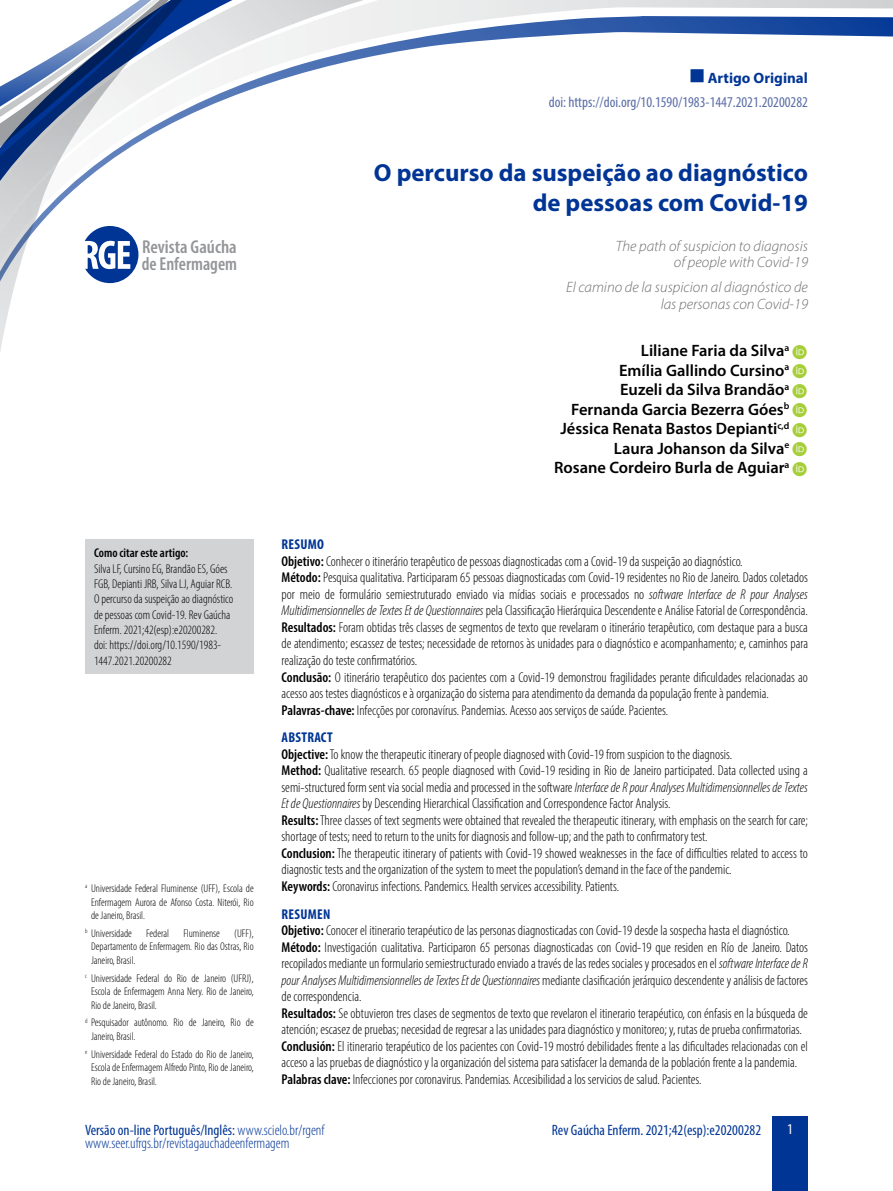
<style>
.page{position:relative;width:893px;height:1191px;background:#fff}
.page>*{position:absolute;margin:0;border:0;box-sizing:border-box;transform-origin:0 0}
.t1{font:700 24.75px/29.7px "Myriad Pro";color:#003595;text-align:right}
.t2{font:600 condensed 18.75px/16.6px "Myriad Pro";color:#939598}
.t3{font:600 16.5px/19.5px "Myriad Pro";color:#000;text-align:right}
.t4{font:italic 300 15px/16.5px "Myriad Pro";color:#6d6e71;text-align:right}
.t5{font:condensed 15px "Myriad Pro";color:#003595}
.t6{font:condensed 15px "Myriad Pro";color:#5a6da7}
.t7{font:300 condensed 15px "Myriad Pro";color:#003595}
.t8{font:700 15px "Myriad Pro";color:#003595}
.t9{font:condensed 15px "Myriad Pro";color:#fff}
.t10{font:300 condensed 14.25px/16.5px "Myriad Pro";color:#000}
.t11{font:300 condensed 12.75px/15.3px "Myriad Pro";color:#000}
.t12{font:600 condensed 12.75px "Myriad Pro";color:#000}
.t13{font:300 condensed 11.25px/13.5px "Myriad Pro";color:#000;text-align:justify}
.s1{font-weight:700;color:#003595}
.s2{font-weight:600}
.s3{font-style:italic}
.s4{font-weight:300}
</style>
<div class="page">
<svg style="left:202px;top:0;width:691px;height:109px"></svg>
<svg style="left:0;top:0;width:202px;height:352px"></svg>
<div style="left:772px;top:1116px;width:36px;height:75px;background:#003595"></div>
<svg style="left:85px;top:226px;width:53px;height:57px"></svg>
<div style="left:85px;top:539px;width:169px;height:134px;background:#d1d3d4"></div>
<svg style="left:691px;top:69px;width:13px;height:14px"></svg>
<p class="t8" style="left:708px;top:68px;width:102px">Artigo Original</p>
<h2 class="t2" style="left:142px;top:238px;width:97px">Revista Gaúcha de Enfermagem</h2>
<p class="t12" style="left:94px;top:545px;width:96px">Como citar este artigo:</p>
<p class="t11" style="left:94px;top:561px;width:141px">Silva LF, Cursino EG, Brandão ES, Góes FGB, Depianti JRB, Silva LJ, Aguiar RCB.<br>O percurso da suspeição ao diagnóstico de pessoas com Covid-19. Rev Gaúcha Enferm. 2021;42(esp):e20200282. doi: https://doi.org/10.1590/1983- 1447.2021.20200282</p>
<p class="t13" style="left:91px;top:881px;width:164px;text-indent:-6px"><sup>a</sup> Universidade Federal Fluminense (UFF), Escola de Enfermagem Aurora de Afonso Costa. Niterói, Rio de Janeiro, Brasil.</p>
<p class="t13" style="left:85px;top:926px;width:48px"><sup>b</sup> Universidade</p>
<p class="t13" style="left:146px;top:926px;width:24px">Federal</p>
<p class="t13" style="left:183px;top:926px;width:38px">Fluminense</p>
<p class="t13" style="left:91px;top:926px;width:164px;text-indent:143px">(UFF), Departamento de Enfermagem. Rio das Ostras, Rio Janeiro, Brasil.</p>
<p class="t13" style="left:91px;top:971px;width:164px;text-indent:-6px"><sup>c</sup> Universidade Federal do Rio de Janeiro (UFRJ), Escola de Enfermagem Anna Nery. Rio de Janeiro, Rio de Janeiro, Brasil.</p>
<p class="t13" style="left:91px;top:1015px;width:164px;text-indent:-6px"><sup>d</sup> Pesquisador autônomo. Rio de Janeiro, Rio de<br>Janeiro, Brasil.</p>
<p class="t13" style="left:91px;top:1047px;width:164px;text-indent:-6px"><sup>e</sup> Universidade Federal do Estado do Rio de Janeiro, Escola de Enfermagem Alfredo Pinto, Rio de Janeiro, Rio de Janeiro, Brasil.</p>
<p class="t6" style="left:549px;top:93px;width:261px">doi: https://doi.org/10.1590/1983-1447.2021.20200282</p>
<h1 class="t1" style="left:374px;top:157px;width:435px">O percurso da suspeição ao diagnóstico de pessoas com Covid-19</h1>
<p class="t4" style="left:616px;top:237px;width:194px">The path of suspicion to diagnosis of people with Covid-19</p>
<p class="t4" style="left:566px;top:279px;width:243px">El camino de la suspicion al diagnóstico de las personas con Covid-19</p>
<p class="t3" style="left:554px;top:340px;width:237px">Liliane Faria da Silva<sup>a<br></sup>Emília Gallindo Cursino<sup>a<br></sup>Euzeli da Silva Brandão<sup>a<br></sup>Fernanda Garcia Bezerra Góes<sup>b<br></sup>Jéssica Renata Bastos Depianti<sup>c,d<br></sup>Laura Johanson da Silva<sup>e<br></sup>Rosane Cordeiro Burla de Aguiar<sup>a</sup></p>
<p class="t10" style="left:281px;top:536px;width:528px"><span class="s1">RESUMO<br></span><span class="s2">Objetivo:</span> Conhecer o itinerário terapêutico de pessoas diagnosticadas com a Covid-19 da suspeição ao diagnóstico.<br><span class="s2">Método:</span> Pesquisa qualitativa. Participaram 65 pessoas diagnosticadas com Covid-19 residentes no Rio de Janeiro. Dados coletados por meio de formulário semiestruturado enviado via mídias sociais e processados no <span class="s3">software Interface de R pour Analyses Multidimensionnelles de Textes Et de Questionnaires</span> pela Classificação Hierárquica Descendente e Análise Fatorial de Correspondência.<br><span class="s2">Resultados:</span> Foram obtidas três classes de segmentos de texto que revelaram o itinerário terapêutico, com destaque para a busca de atendimento; escassez de testes; necessidade de retornos às unidades para o diagnóstico e acompanhamento; e, caminhos para realização do teste confirmatórios.<br><span class="s2">Conclusão:</span> O itinerário terapêutico dos pacientes com a Covid-19 demonstrou fragilidades perante dificuldades relacionadas ao acesso aos testes diagnósticos e à organização do sistema para atendimento da demanda da população frente à pandemia.<br><span class="s2">Palavras-chave:</span> Infecções por coronavírus. Pandemias. Acesso aos serviços de saúde. Pacientes.</p>
<p class="t10" style="left:281px;top:729px;width:528px"><span class="s1">ABSTRACT<br></span><span class="s2">Objective:</span> To know the therapeutic itinerary of people diagnosed with Covid-19 from suspicion to the diagnosis.<br><span class="s2">Method:</span> Qualitative research. 65 people diagnosed with Covid-19 residing in Rio de Janeiro participated. Data collected using a semi-structured form sent via social media and processed in the software <span class="s3">Interface de R pour Analyses Multidimensionnelles de Textes Et de Questionnaires</span> by Descending Hierarchical Classification and Correspondence Factor Analysis.<br><span class="s2">Results:</span> Three classes of text segments were obtained that revealed the therapeutic itinerary, with emphasis on the search for care; shortage of tests; need to return to the units for diagnosis and follow-up; and the path to confirmatory test.<br><span class="s2">Conclusion:</span> The therapeutic itinerary of patients with Covid-19 showed weaknesses in the face of difficulties related to access to diagnostic tests and the organization of the system to meet the population’s demand in the face of the pandemic.<br><span class="s2">Keywords:</span> Coronavirus infections. Pandemics. Health services accessibility. Patients.</p>
<p class="t10" style="left:281px;top:905px;width:528px"><span class="s1">RESUMEN<br></span><span class="s2">Objetivo:</span> Conocer el itinerario terapéutico de las personas diagnosticadas con Covid-19 desde la sospecha hasta el diagnóstico.<br><span class="s2">Método:</span> Investigación cualitativa. Participaron 65 personas diagnosticadas con Covid-19 que residen en Río de Janeiro. Datos recopilados mediante un formulario semiestructurado enviado a través de las redes sociales y procesados en el <span class="s3">software Interface de R pour Analyses Multidimensionnelles de Textes Et de Questionnaires</span> mediante clasificación jerárquico descendente y análisis de factores de correspondencia.<br><span class="s2">Resultados:</span> Se obtuvieron tres clases de segmentos de texto que revelaron el itinerario terapéutico, con énfasis en la búsqueda de atención; escasez de pruebas; necesidad de regresar a las unidades para diagnóstico y monitoreo; y, rutas de prueba confirmatorias.<br><span class="s2">Conclusión:</span> El itinerario terapéutico de los pacientes con Covid-19 mostró debilidades frente a las dificultades relacionadas con el acceso a las pruebas de diagnóstico y la organización del sistema para satisfacer la demanda de la población frente a la pandemia.<br><span class="s2">Palabras clave:</span> Infecciones por coronavirus. Pandemias. Accesibilidad a los servicios de salud. Pacientes.</p>
<p class="t5" style="left:85px;top:1121px;width:241px">Versão on-line Português/Inglês: <span class="s4">www.scielo.br/rgenf</span></p>
<p class="t7" style="left:85px;top:1134px;width:206px">www.seer.ufrgs.br/revistagauchadeenfermagem</p>
<p class="t5" style="left:552px;top:1121px;width:211px">Rev Gaúcha Enferm. 2021;42(esp):e20200282</p>
<p class="t9" style="left:787px;top:1120px;width:7px">1</p>
</div>
